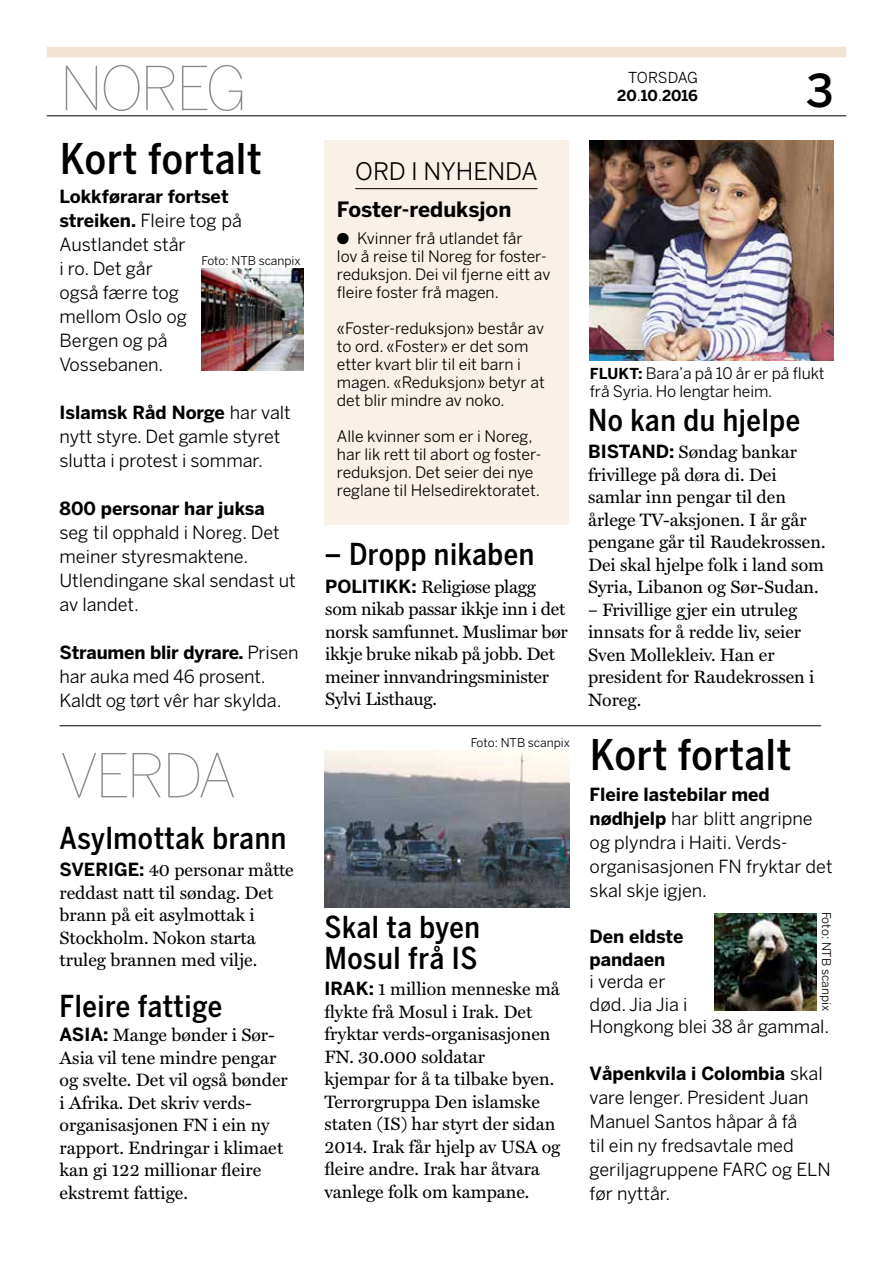
<style>
.page{position:relative;width:893px;height:1263px;background:#fff}
.page>*{position:absolute;margin:0;border:0;box-sizing:border-box;transform-origin:0 0}
.t1{font:100 60px "Benton Sans";letter-spacing:-.06em;color:#8c8b8b}
.t2{font:500 45px "Benton Sans";color:#000}
.t3{font:500 42px "Benton Sans Cond";letter-spacing:.02em;color:#000}
.t4{font:500 30px/31.5px "Benton Sans Cond";letter-spacing:.02em;color:#000}
.t5{font:24px "Benton Sans";letter-spacing:-.005em;color:#000}
.t6{font:700 21px "Benton Sans";letter-spacing:-.005em;color:#000}
.t7{font:18px/22.5px "Miller Text";color:#000}
.t8{font:18px/24px "Benton Sans";color:#000}
.t9{font:700 18px/22.5px "Benton Sans";color:#000}
.t10{font:15.75px/18px "Benton Sans";color:#000}
.t11{font:700 15px "Benton Sans";letter-spacing:-.01em;color:#000}
.t12{font:15px "Benton Sans";letter-spacing:-.025em;color:#000}
.t13{font:12px "Benton Sans";color:#000}
.s1{font-weight:700}
.s2{font-family:"Benton Sans";font-weight:700}
.s3{font-weight:400}
.s4{font-weight:700;font-size:15px}
</style>
<div class="page">
<hr style="left:47px;top:115px;width:799px;height:1px;background:#000">
<div style="left:47px;top:47px;width:799px;height:10px;background:#f3e4d1"></div>
<hr style="left:60px;top:725px;width:761px;height:1px;background:#000">
<img style="left:715px;top:914px;width:102px;height:97px">
<img style="left:589px;top:141px;width:244px;height:220px">
<img style="left:325px;top:750px;width:245px;height:158px">
<img style="left:201px;top:269px;width:102px;height:101px">
<div style="left:324px;top:141px;width:245px;height:384px;background:#f9f1e8"></div>
<hr style="left:355px;top:188px;width:182px;height:1px;background:#000">
<h1 class="t1" style="left:60px;top:54px;width:189px">NOREG</h1>
<h3 class="t3" style="left:60px;top:134px;width:203px">Kort fortalt</h3>
<p class="t8" style="left:60px;top:184px;width:184px"><span class="s1">Lokkførarar fortset streiken.</span> Fleire tog på<br>Austlandet står<br>i ro. Det går<br>også færre tog mellom Oslo og<br>Bergen og på<br>Vossebanen.</p>
<p class="t8" style="left:60px;top:400px;width:233px"><span class="s1">Islamsk Råd Norge</span> har valt nytt styre. Det gamle styret slutta i protest i sommar.</p>
<p class="t9" style="left:60px;top:497px;width:207px">800 personar har juksa</p>
<p class="t8" style="left:60px;top:520px;width:238px">seg til opphald i Noreg. Det meiner styresmaktene.<br>Utlendingane skal sendast ut av landet.</p>
<p class="t8" style="left:60px;top:640px;width:241px"><span class="s1">Straumen blir dyrare.</span> Prisen har auka med 46 prosent.<br>Kaldt og tørt vêr har skylda.</p>
<p class="t13" style="left:202px;top:253px;width:101px">Foto: NTB scanpix</p>
<h1 class="t1" style="left:60px;top:741px;width:179px">VERDA</h1>
<h3 class="t4" style="left:60px;top:823px;width:228px">Asylmottak brann</h3>
<p class="t7" style="left:60px;top:859px;width:236px"><span class="s2">SVERIGE:</span> 40 personar måtte reddast natt til søndag. Det brann på eit asylmottak i<br>Stockholm. Nokon starta truleg brannen med vilje.</p>
<h3 class="t4" style="left:60px;top:991px;width:164px">Fleire fattige</h3>
<p class="t7" style="left:60px;top:1024px;width:230px"><span class="s2">ASIA:</span> Mange bønder i Sør-<br>Asia vil tene mindre pengar og svelte. Det vil også bønder i Afrika. Det skriv verds&shy;organisasjonen FN i ein ny rapport. Endringar i klimaet kan gi 122 millionar fleire ekstremt fattige.</p>
<p class="t12" style="left:628px;top:69px;width:71px">TORSDAG</p>
<p class="t11" style="left:617px;top:87px;width:82px">20<span class="s3">.</span>10<span class="s3">.</span>2016</p>
<h2 class="t2" style="left:806px;top:64px;width:29px">3</h2>
<h3 class="t5" style="left:355px;top:157px;width:184px">ORD I NYHENDA</h3>
<p class="t6" style="left:337px;top:197px;width:176px">Foster-reduksjon</p>
<p class="t10" style="left:337px;top:229px;width:215px">● Kvinner frå utlandet får<br>lov å reise til Noreg for foster&shy;reduksjon. Dei vil fjerne eitt av fleire foster frå magen.</p>
<p class="t10" style="left:337px;top:319px;width:209px">«Foster-reduksjon» består av to ord. «Foster» er det som etter kvart blir til eit barn i magen. «Reduksjon» betyr at det blir mindre av noko.</p>
<p class="t10" style="left:337px;top:427px;width:206px">Alle kvinner som er i Noreg, har lik rett til abort og foster&shy;reduksjon. Det seier dei nye reglane til Helsedirektoratet.</p>
<h3 class="t4" style="left:325px;top:539px;width:211px">– Dropp nikaben</h3>
<p class="t7" style="left:325px;top:576px;width:244px"><span class="s2">POLITIKK:</span> Religiøse plagg som nikab passar ikkje inn i det norsk samfunnet. Muslimar bør ikkje bruke nikab på jobb. Det meiner innvandringsminister<br>Sylvi Listhaug.</p>
<p class="t13" style="left:471px;top:735px;width:101px">Foto: NTB scanpix</p>
<h3 class="t4" style="left:324px;top:911px;width:157px">Skal ta byen<br>Mosul frå IS</h3>
<p class="t7" style="left:324px;top:978px;width:238px"><span class="s2">IRAK:</span> 1 million menneske må flykte frå Mosul i Irak. Det fryktar verds-organisasjonen<br>FN. 30.000 soldatar<br>kjempar for å ta tilbake byen.<br>Terrorgruppa Den islamske staten (IS) har styrt der sidan<br>2014. Irak får hjelp av USA og fleire andre. Irak har åtvara vanlege folk om kampane.</p>
<p class="t10" style="left:590px;top:364px;width:236px"><span class="s4">FLUKT:</span> Bara’a på 10 år er på flukt frå Syria. Ho lengtar heim.</p>
<h3 class="t4" style="left:588px;top:405px;width:214px">No kan du hjelpe</h3>
<p class="t7" style="left:588px;top:441px;width:239px"><span class="s2">BISTAND:</span> Søndag bankar frivillege på døra di. Dei samlar inn pengar til den årlege TV-aksjonen. I år går pengane går til Raudekrossen.<br>Dei skal hjelpe folk i land som<br>Syria, Libanon og Sør-Sudan.</p>
<p class="t7" style="left:588px;top:599px;width:228px">– Frivillige gjer ein utruleg innsats for å redde liv, seier<br>Sven Mollekleiv. Han er president for Raudekrossen i<br>Noreg.</p>
<h3 class="t3" style="left:590px;top:731px;width:203px">Kort fortalt</h3>
<p class="t8" style="left:590px;top:783px;width:244px"><span class="s1">Fleire lastebilar med nødhjelp</span> har blitt angripne og plyndra i Haiti. Verds&shy;organisasjonen FN fryktar det skal skje igjen.</p>
<p class="t9" style="left:590px;top:926px;width:95px">Den eldste pandaen</p>
<p class="t8" style="left:590px;top:971px;width:241px;line-height:22.5px">i verda er<br>død. Jia Jia i<br>Hongkong blei 38 år gammal.</p>
<p class="t8" style="left:590px;top:1062px;width:243px"><span class="s1">Våpenkvila i Colombia</span> skal vare lenger. President Juan<br>Manuel Santos håpar å få<br>til ein ny fredsavtale med geriljagruppene FARC og ELN før nyttår.</p>
<p class="t13" style="left:834px;top:911px;width:101px;rotate:90deg">Foto: NTB scanpix</p>
</div>
